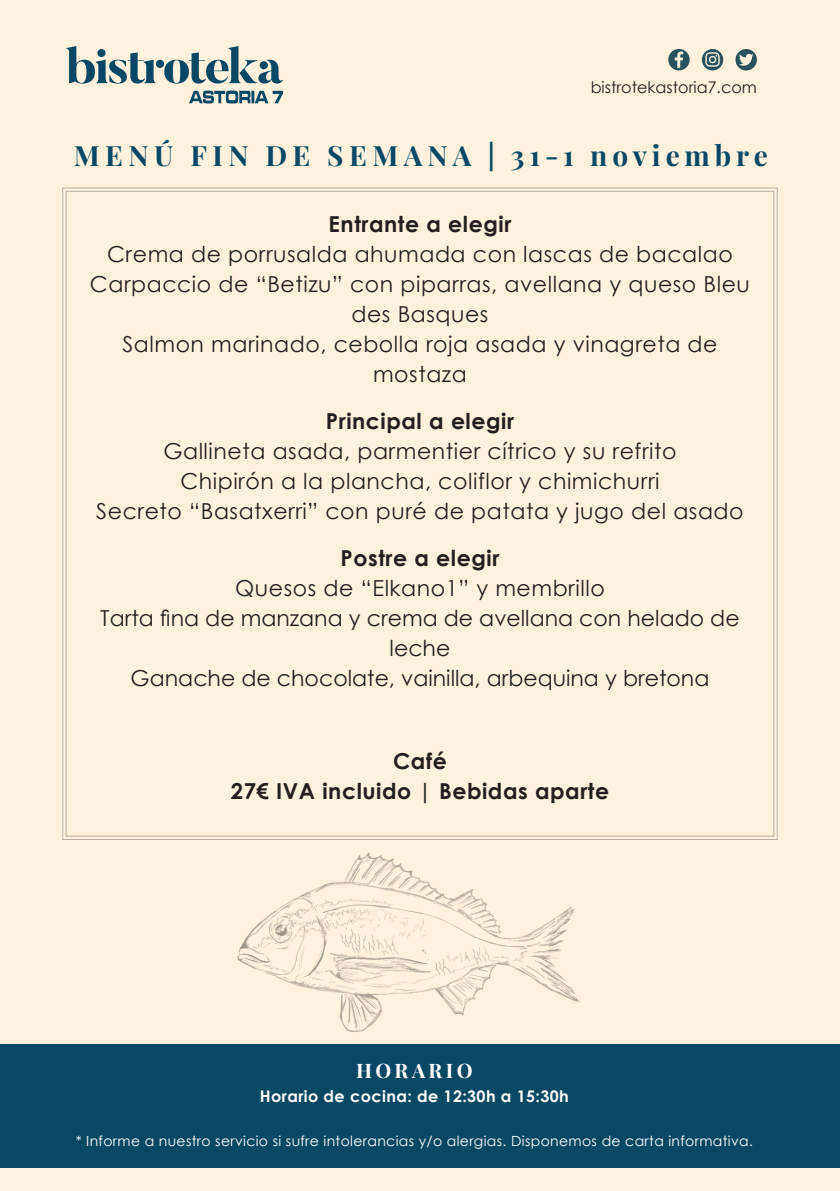
<style>
.page{position:relative;width:840px;height:1191px;background:#fff}
.page>*{position:absolute;margin:0;border:0;box-sizing:border-box;transform-origin:0 0}
.t1{font:700 28px "Playfair Display";letter-spacing:.18em;color:#084865}
.t2{font:22px/30px "Century Gothic";letter-spacing:.025em;color:#231f20;text-align:center}
.t3{font:22px/30px "Century Gothic";color:#231f20;text-align:center}
.t4{font:700 22px "Century Gothic";letter-spacing:.025em;color:#231f20}
.t5{font:700 20px "Playfair Display";letter-spacing:.165em;color:#fff}
.t6{font:700 16px "Century Gothic";letter-spacing:.025em;color:#fff}
.t7{font:16px "Century Gothic";color:#231f20}
.t8{font:14px "Century Gothic";letter-spacing:.025em;color:#fff}
</style>
<div class="page">
<div style="left:0;top:0;width:839px;height:1191px;background:#fef2df"></div>
<svg style="left:66px;top:46px;width:89px;height:38px"></svg>
<svg style="left:164px;top:46px;width:119px;height:38px"></svg>
<div style="left:156px;top:60px;width:8px;height:8px;background:#084865;border-radius:50%"></div>
<div style="left:259px;top:61px;width:9px;height:8px;background:#084865;border-radius:50%"></div>
<svg style="left:189px;top:91px;width:94px;height:12px"></svg>
<svg style="left:668px;top:49px;width:21px;height:21px"></svg>
<svg style="left:735px;top:49px;width:21px;height:21px"></svg>
<svg style="left:701px;top:49px;width:21px;height:21px"></svg>
<svg style="left:62px;top:187px;width:715px;height:653px"></svg>
<img style="left:175px;top:836px;width:473px;height:196px">
<div style="left:0;top:1044px;width:839px;height:124px;background:#084865"></div>
<p class="t7" style="left:590px;top:76px;width:168px">bistrotekastoria7.com</p>
<p class="t1" style="left:74px;top:133px;width:695px">MENÚ FIN DE SEMANA | 31-1 noviembre</p>
<p class="t4" style="left:328px;top:207px;width:184px">Entrante a elegir</p>
<p class="t2" style="left:107px;top:239px;width:626px">Crema de porrusalda ahumada con lascas de bacalao</p>
<p class="t2" style="left:90px;top:269px;width:661px">Carpaccio de “Betizu” con piparras, avellana y queso Bleu des Basques</p>
<p class="t2" style="left:122px;top:329px;width:596px">Salmon marinado, cebolla roja asada y vinagreta de mostaza</p>
<p class="t4" style="left:326px;top:404px;width:189px">Principal a elegir</p>
<p class="t2" style="left:163px;top:436px;width:514px">Gallineta asada, parmentier cítrico y su refrito</p>
<p class="t2" style="left:180px;top:466px;width:480px">Chipirón a la plancha, coliflor y chimichurri</p>
<p class="t2" style="left:96px;top:496px;width:648px">Secreto “Basatxerri” con puré de patata y jugo del asado</p>
<p class="t4" style="left:340px;top:541px;width:160px">Postre a elegir</p>
<p class="t2" style="left:235px;top:573px;width:371px">Quesos de “Elkano1” y membrillo</p>
<p class="t3" style="left:100px;top:603px;width:640px">Tarta fina de manzana y crema de avellana con helado de leche</p>
<p class="t3" style="left:130px;top:663px;width:580px">Ganache de chocolate, vainilla, arbequina y bretona</p>
<p class="t4" style="left:393px;top:744px;width:55px">Café</p>
<p class="t4" style="left:231px;top:774px;width:379px">27€ IVA incluido | Bebidas aparte</p>
<p class="t5" style="left:356px;top:1054px;width:118px">HORARIO</p>
<p class="t6" style="left:260px;top:1084px;width:310px">Horario de cocina: de 12:30h a 15:30h</p>
<p class="t8" style="left:76px;top:1131px;width:678px">* Informe a nuestro servicio si sufre intolerancias y/o alergias. Disponemos de carta informativa.</p>
</div>
